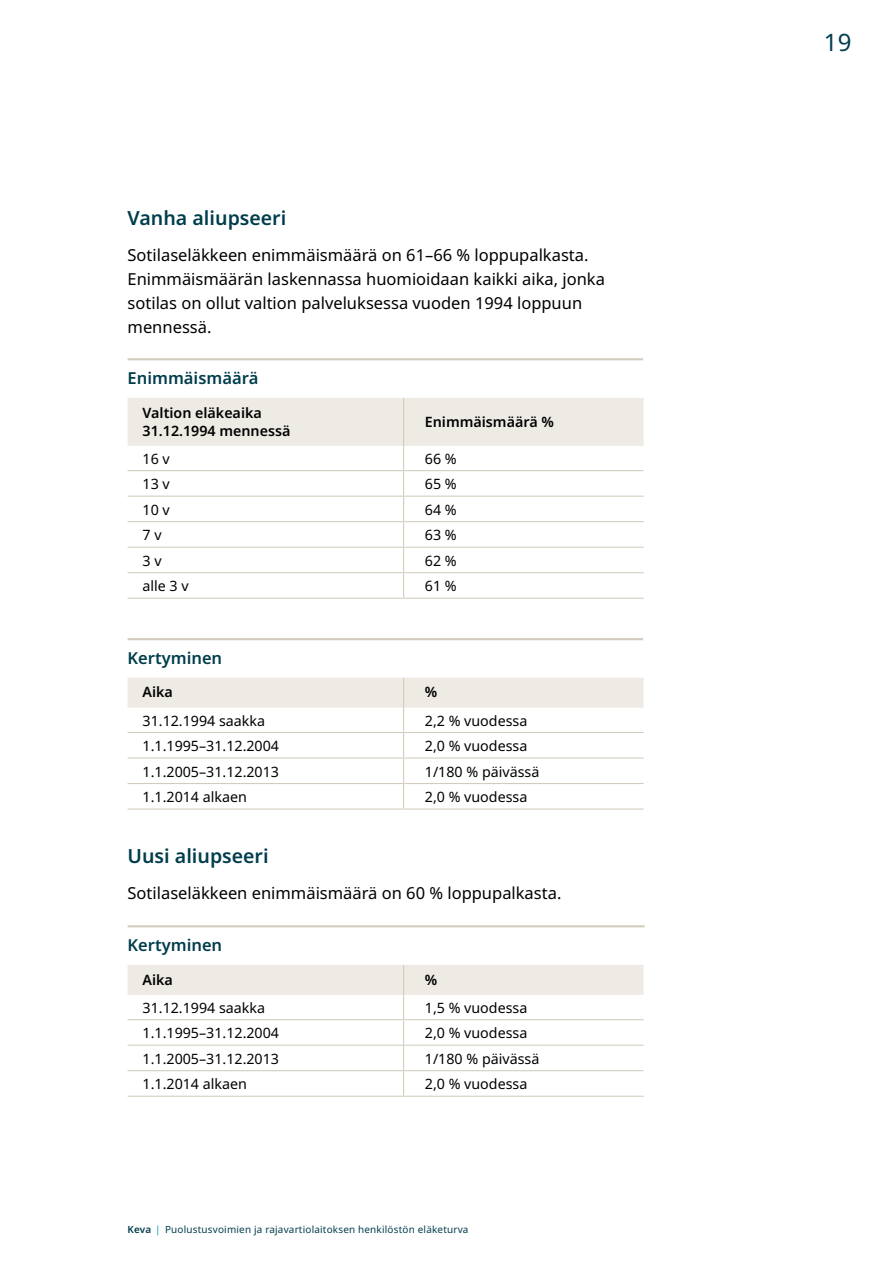
<style>
.page{position:relative;width:893px;height:1263px;background:#fff}
.page>*{position:absolute;margin:0;border:0;box-sizing:border-box;transform-origin:0 0}
.t1{font:24px "Noto Sans";color:#003d4c}
.Uusi_H4{font:600 19.5px "Noto Sans";color:#003d4c}
.Leipis_Noto_Sans_Regular_11_16{font:16.5px/24px "Noto Sans";color:#000}
.Taulukko_otsikko_viivalla{font:600 16.5px "Noto Sans";color:#003d4c}
.Table_Body_9_5_pt{font:14.25px "Noto Sans";color:#000}
.Table_Header_9_5_Noto_Sans_SB{font:600 14.25px/18px "Noto Sans";color:#000}
.t2{font:9.9px "Noto Sans";letter-spacing:.02em;color:#003d4c}
.s1{font-weight:600}
.s2{color:#00a4b5}
</style>
<div class="page">
<hr style="left:128px;top:358px;width:515px;height:2px;background:#d1ccbd">
<hr style="left:128px;top:598px;width:276px;height:1px;background:#d1ccbd">
<hr style="left:404px;top:598px;width:240px;height:1px;background:#d1ccbd">
<svg style="left:128px;top:398px;width:516px;height:200px"></svg>
<hr style="left:128px;top:638px;width:515px;height:2px;background:#d1ccbd">
<svg style="left:128px;top:678px;width:516px;height:130px"></svg>
<hr style="left:128px;top:808px;width:276px;height:1px;background:#d1ccbd">
<hr style="left:404px;top:808px;width:240px;height:1px;background:#d1ccbd">
<hr style="left:128px;top:925px;width:517px;height:2px;background:#d1ccbd">
<svg style="left:128px;top:965px;width:516px;height:131px"></svg>
<hr style="left:128px;top:1096px;width:276px;height:1px;background:#d1ccbd">
<hr style="left:404px;top:1096px;width:240px;height:1px;background:#d1ccbd">
<p class="Uusi_H4" style="left:128px;top:204px;width:160px">Vanha aliupseeri</p>
<p class="Leipis_Noto_Sans_Regular_11_16" style="left:128px;top:243px;width:479px">Sotilaseläkkeen enimmäismäärä on 61–66 % loppupalkasta.<br>Enimmäismäärän laskennassa huomioidaan kaikki aika, jonka sotilas on ollut valtion palveluksessa vuoden 1994 loppuun mennessä.</p>
<p class="Taulukko_otsikko_viivalla" style="left:128px;top:367px;width:132px">Enimmäismäärä</p>
<p class="Table_Header_9_5_Noto_Sans_SB" style="left:143px;top:404px;width:149px">Valtion eläkeaika<br>31.12.1994 mennessä</p>
<p class="Table_Header_9_5_Noto_Sans_SB" style="left:425px;top:413px;width:131px">Enimmäismäärä %</p>
<p class="Table_Body_9_5_pt" style="left:143px;top:448px;width:29px">16 v</p>
<p class="Table_Body_9_5_pt" style="left:425px;top:448px;width:33px">66 %</p>
<p class="Table_Body_9_5_pt" style="left:143px;top:474px;width:29px">13 v</p>
<p class="Table_Body_9_5_pt" style="left:425px;top:474px;width:33px">65 %</p>
<p class="Table_Body_9_5_pt" style="left:143px;top:499px;width:29px">10 v</p>
<p class="Table_Body_9_5_pt" style="left:425px;top:499px;width:33px">64 %</p>
<p class="Table_Body_9_5_pt" style="left:143px;top:525px;width:21px">7 v</p>
<p class="Table_Body_9_5_pt" style="left:425px;top:525px;width:33px">63 %</p>
<p class="Table_Body_9_5_pt" style="left:143px;top:550px;width:21px">3 v</p>
<p class="Table_Body_9_5_pt" style="left:425px;top:550px;width:33px">62 %</p>
<p class="Table_Body_9_5_pt" style="left:143px;top:576px;width:48px">alle 3 v</p>
<p class="Table_Body_9_5_pt" style="left:425px;top:576px;width:33px">61 %</p>
<p class="Taulukko_otsikko_viivalla" style="left:128px;top:647px;width:96px">Kertyminen</p>
<p class="Table_Header_9_5_Noto_Sans_SB" style="left:143px;top:683px;width:32px">Aika</p>
<p class="Table_Header_9_5_Noto_Sans_SB" style="left:425px;top:683px;width:14px">%</p>
<p class="Table_Body_9_5_pt" style="left:143px;top:710px;width:124px">31.12.1994 saakka</p>
<p class="Table_Body_9_5_pt" style="left:425px;top:710px;width:104px">2,2 % vuodessa</p>
<p class="Table_Body_9_5_pt" style="left:143px;top:736px;width:138px">1.1.1995–31.12.2004</p>
<p class="Table_Body_9_5_pt" style="left:425px;top:736px;width:104px">2,0 % vuodessa</p>
<p class="Table_Body_9_5_pt" style="left:143px;top:761px;width:138px">1.1.2005–31.12.2013</p>
<p class="Table_Body_9_5_pt" style="left:425px;top:761px;width:116px">1/180 % päivässä</p>
<p class="Table_Body_9_5_pt" style="left:143px;top:787px;width:106px">1.1.2014 alkaen</p>
<p class="Table_Body_9_5_pt" style="left:425px;top:787px;width:104px">2,0 % vuodessa</p>
<p class="Uusi_H4" style="left:128px;top:842px;width:143px">Uusi aliupseeri</p>
<p class="Leipis_Noto_Sans_Regular_11_16" style="left:128px;top:881px;width:433px">Sotilaseläkkeen enimmäismäärä on 60 % loppupalkasta.</p>
<p class="Taulukko_otsikko_viivalla" style="left:128px;top:934px;width:96px">Kertyminen</p>
<p class="Table_Header_9_5_Noto_Sans_SB" style="left:143px;top:971px;width:32px">Aika</p>
<p class="Table_Header_9_5_Noto_Sans_SB" style="left:425px;top:971px;width:14px">%</p>
<p class="Table_Body_9_5_pt" style="left:143px;top:997px;width:124px">31.12.1994 saakka</p>
<p class="Table_Body_9_5_pt" style="left:425px;top:997px;width:104px">1,5 % vuodessa</p>
<p class="Table_Body_9_5_pt" style="left:143px;top:1023px;width:138px">1.1.1995–31.12.2004</p>
<p class="Table_Body_9_5_pt" style="left:425px;top:1023px;width:104px">2,0 % vuodessa</p>
<p class="Table_Body_9_5_pt" style="left:143px;top:1048px;width:138px">1.1.2005–31.12.2013</p>
<p class="Table_Body_9_5_pt" style="left:425px;top:1048px;width:116px">1/180 % päivässä</p>
<p class="Table_Body_9_5_pt" style="left:143px;top:1074px;width:106px">1.1.2014 alkaen</p>
<p class="Table_Body_9_5_pt" style="left:425px;top:1074px;width:104px">2,0 % vuodessa</p>
<p class="t2" style="left:128px;top:1223px;width:342px"><span class="s1">Keva</span> <span class="s2">|</span> Puolustusvoimien ja rajavartiolaitoksen henkilöstön eläketurva</p>
<h1 class="t1" style="left:824px;top:25px;width:29px">19</h1>
</div>
